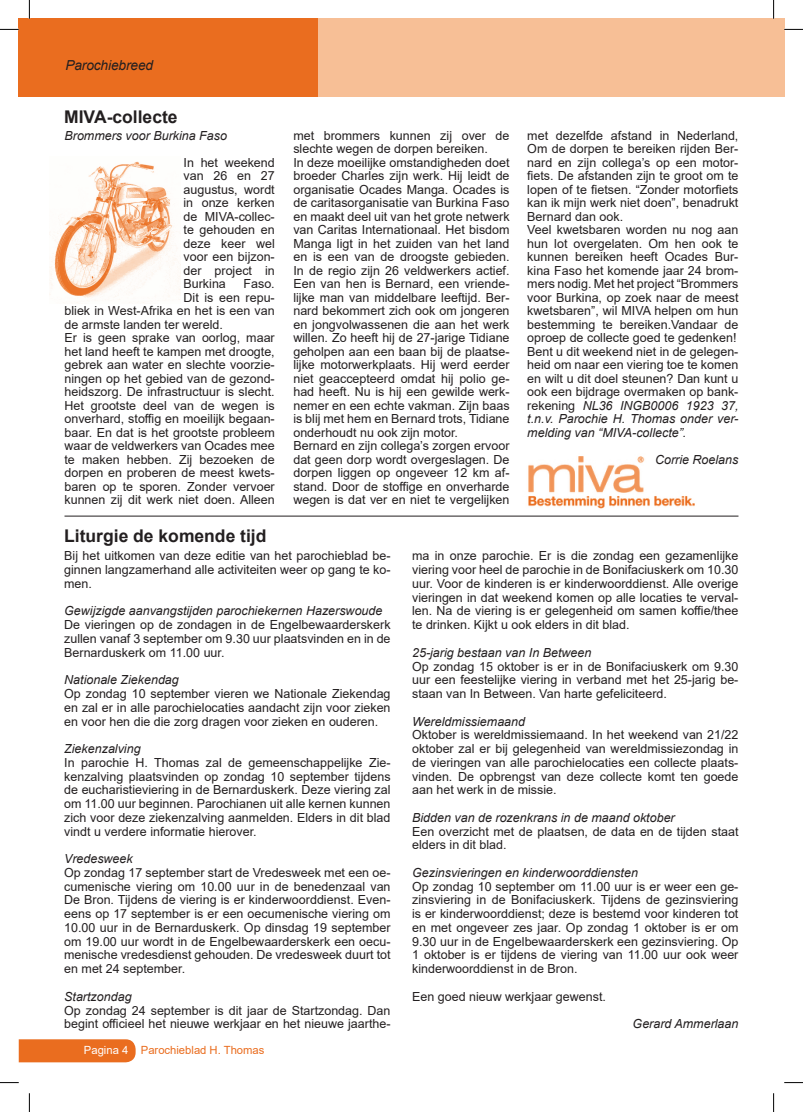
<style>
.page{position:relative;width:803px;height:1112px;background:#fff}
.page>*{position:absolute;margin:0;border:0;box-sizing:border-box;transform-origin:0 0}
.t1{font:700 17.5px "Arial";color:#231f20}
.t2{font:italic 13.75px "Arial";letter-spacing:-.01em;color:#231f20}
.t3{font:12.5px/13.5px "Arial";color:#231f20;text-align:justify}
.t4{font:italic 12.5px "Arial";color:#231f20}
.t5{font:11.25px "Arial";color:#ea6d1f}
.s1{font-style:italic}
.s2{color:#fff}
</style>
<div class="page">
<img style="left:528px;top:456px;width:167px;height:53px">
<div style="left:313px;top:19px;width:471px;height:78px;background:#f7bf96"></div>
<div style="left:19px;top:19px;width:299px;height:78px;background:#ea6d1f"></div>
<div style="left:19px;top:1039px;width:117px;height:23px;background:#ea6d1f"></div>
<img style="left:49px;top:161px;width:131px;height:142px">
<hr style="left:65px;top:515px;width:673px;height:1px;background:#231f20">
<svg style="left:0;top:29px;width:19px;height:1px"></svg>
<svg style="left:784px;top:29px;width:19px;height:1px"></svg>
<svg style="left:0;top:1082px;width:19px;height:1px"></svg>
<svg style="left:784px;top:1082px;width:19px;height:1px"></svg>
<svg style="left:29px;top:0;width:1px;height:19px"></svg>
<svg style="left:29px;top:1093px;width:1px;height:18px"></svg>
<svg style="left:773px;top:0;width:1px;height:19px"></svg>
<svg style="left:773px;top:1093px;width:1px;height:18px"></svg>
<p class="t2" style="left:65px;top:56px;width:89px">Parochiebreed</p>
<h1 class="t1" style="left:64px;top:104px;width:115px">MIVA-collecte</h1>
<p class="t4" style="left:65px;top:127px;width:164px">Brommers voor Burkina Faso</p>
<p class="t3" style="left:184px;top:155px;width:93px">In het weekend van 26 en 27 augustus, wordt in onze kerken de MIVA-collec&shy;te gehouden en deze keer wel voor een bijzon&shy;der project in Burkina</p>
<p class="t3" style="left:243px;top:277px;width:33px">Faso.</p>
<p class="t3" style="left:184px;top:290px;width:93px">Dit is een repu-</p>
<p class="t3" style="left:65px;top:304px;width:212px">bliek in West-Afrika en het is een van</p>
<p class="t3" style="left:65px;top:317px;width:160px">de armste landen ter wereld.</p>
<p class="t3" style="left:65px;top:331px;width:212px">Er is geen sprake van oorlog, maar</p>
<p class="t3" style="left:65px;top:344px;width:212px">het land heeft te kampen met droogte,</p>
<p class="t3" style="left:65px;top:358px;width:212px">gebrek aan water en slechte voorzie-</p>
<p class="t3" style="left:65px;top:371px;width:212px">ningen op het gebied van de gezond-</p>
<p class="t3" style="left:65px;top:385px;width:212px">heidszorg. De infrastructuur is slecht.</p>
<p class="t3" style="left:65px;top:398px;width:212px">Het grootste deel van de wegen is</p>
<p class="t3" style="left:65px;top:412px;width:212px">onverhard, stoffig en moeilijk begaan-</p>
<p class="t3" style="left:65px;top:425px;width:212px">baar. En dat is het grootste probleem</p>
<p class="t3" style="left:65px;top:439px;width:212px">waar de veldwerkers van Ocades mee</p>
<p class="t3" style="left:65px;top:452px;width:212px">te maken hebben. Zij bezoeken de</p>
<p class="t3" style="left:65px;top:466px;width:212px">dorpen en proberen de meest kwets-</p>
<p class="t3" style="left:65px;top:479px;width:212px">baren op te sporen. Zonder vervoer</p>
<p class="t3" style="left:65px;top:493px;width:212px">kunnen zij dit werk niet doen. Alleen</p>
<p class="t3" style="left:293px;top:128px;width:218px;text-align:left">met brommers kunnen zij over de slechte wegen de dorpen bereiken.<br>In deze moeilijke omstandigheden doet broeder Charles zijn werk. Hij leidt de organisatie Ocades Manga. Ocades is de caritasorganisatie van Burkina Faso en maakt deel uit van het grote netwerk van Caritas Internationaal. Het bisdom Manga ligt in het zuiden van het land en is een van de droogste gebieden.<br>In de regio zijn 26 veldwerkers actief.<br>Een van hen is Bernard, een vriende&shy;lijke man van middelbare leeftijd. Ber&shy;nard bekommert zich ook om jongeren en jongvolwassenen die aan het werk willen. Zo heeft hij de 27-jarige Tidiane geholpen aan een baan bij de plaatse&shy;lijke motorwerkplaats. Hij werd eerder niet geaccepteerd omdat hij polio ge&shy;had heeft. Nu is hij een gewilde werk&shy;nemer en een echte vakman. Zijn baas is blij met hem en Bernard trots, Tidiane onderhoudt nu ook zijn motor.<br>Bernard en zijn collega’s zorgen ervoor dat geen dorp wordt overgeslagen. De dorpen liggen op ongeveer 12 km af&shy;stand. Door de stoffige en onverharde wegen is dat ver en niet te vergelijken</p>
<p class="t3" style="left:527px;top:128px;width:213px;text-align:left">met dezelfde afstand in Nederland, Om de dorpen te bereiken rijden Ber&shy;nard en zijn collega’s op een motor&shy;fiets. De afstanden zijn te groot om te lopen of te fietsen. “Zonder motorfiets kan ik mijn werk niet doen”, benadrukt Bernard dan ook.<br>Veel kwetsbaren worden nu nog aan hun lot overgelaten. Om hen ook te kunnen bereiken heeft Ocades Bur&shy;kina Faso het komende jaar 24 brom&shy;mers nodig. Met het project “Brommers voor Burkina, op zoek naar de meest kwetsbaren”, wil MIVA helpen om hun bestemming te bereiken.Vandaar de oproep de collecte goed te gedenken!<br>Bent u dit weekend niet in de gelegen&shy;heid om naar een viering toe te komen en wilt u dit doel steunen? Dan kunt u ook een bijdrage overmaken op bank&shy;rekening <span class="s1">NL36 INGB0006 1923 37, t.n.v. Parochie H. Thomas onder ver&shy;melding van “MIVA-collecte”.</span></p>
<p class="t4" style="left:655px;top:451px;width:85px">Corrie Roelans</p>
<h1 class="t1" style="left:64px;top:523px;width:204px">Liturgie de komende tijd</h1>
<p class="t3" style="left:64px;top:549px;width:328px">Bij het uitkomen van deze editie van het parochieblad be&shy;ginnen langzamerhand alle activiteiten weer op gang te ko&shy;men.</p>
<p class="t4" style="left:64px;top:603px;width:320px">Gewijzigde aanvangstijden parochiekernen Hazerswoude</p>
<p class="t3" style="left:64px;top:617px;width:328px">De vieringen op de zondagen in de Engelbewaarderskerk zullen vanaf 3 september om 9.30 uur plaatsvinden en in de Bernarduskerk om 11.00 uur.</p>
<p class="t4" style="left:64px;top:671px;width:116px">Nationale Ziekendag</p>
<p class="t3" style="left:64px;top:686px;width:328px">Op zondag 10 september vieren we Nationale Ziekendag en zal er in alle parochielocaties aandacht zijn voor zieken en voor hen die die zorg dragen voor zieken en ouderen.</p>
<p class="t4" style="left:64px;top:740px;width:78px">Ziekenzalving</p>
<p class="t3" style="left:64px;top:755px;width:328px">In parochie H. Thomas zal de gemeenschappelijke Zie&shy;kenzalving plaatsvinden op zondag 10 september tijdens de eucharistieviering in de Bernarduskerk. Deze viering zal om 11.00 uur beginnen. Parochianen uit alle kernen kunnen zich voor deze ziekenzalving aanmelden. Elders in dit blad vindt u verdere informatie hierover.</p>
<p class="t4" style="left:64px;top:850px;width:70px">Vredesweek</p>
<p class="t3" style="left:64px;top:865px;width:328px">Op zondag 17 september start de Vredesweek met een oe&shy;cumenische viering om 10.00 uur in de benedenzaal van De Bron. Tijdens de viering is er kinderwoorddienst. Even&shy;eens op 17 september is er een oecumenische viering om 10.00 uur in de Bernarduskerk. Op dinsdag 19 september om 19.00 uur wordt in de Engelbewaarderskerk een oecu&shy;menische vredesdienst gehouden. De vredesweek duurt tot en met 24 september.</p>
<p class="t4" style="left:64px;top:988px;width:69px">Startzondag</p>
<p class="t3" style="left:64px;top:1002px;width:328px">Op zondag 24 september is dit jaar de Startzondag. Dan begint officieel het nieuwe werkjaar en het nieuwe jaarthe-</p>
<p class="t5" style="left:84px;top:1042px;width:182px"><span class="s2">Pagina 4</span> Parochieblad H. Thomas</p>
<p class="t3" style="left:412px;top:549px;width:328px">ma in onze parochie. Er is die zondag een gezamenlijke viering voor heel de parochie in de Bonifaciuskerk om 10.30 uur. Voor de kinderen is er kinderwoorddienst. Alle overige vieringen in dat weekend komen op alle locaties te verval&shy;len. Na de viering is er gelegenheid om samen koffie/thee te drinken. Kijkt u ook elders in dit blad.</p>
<p class="t4" style="left:412px;top:644px;width:181px">25-jarig bestaan van In Between</p>
<p class="t3" style="left:412px;top:659px;width:328px">Op zondag 15 oktober is er in de Bonifaciuskerk om 9.30 uur een feestelijke viering in verband met het 25-jarig be&shy;staan van In Between. Van harte gefeliciteerd.</p>
<p class="t4" style="left:412px;top:713px;width:114px">Wereldmissiemaand</p>
<p class="t3" style="left:412px;top:727px;width:328px">Oktober is wereldmissiemaand. In het weekend van 21/22 oktober zal er bij gelegenheid van wereldmissiezondag in de vieringen van alle parochielocaties een collecte plaats&shy;vinden. De opbrengst van deze collecte komt ten goede aan het werk in de missie.</p>
<p class="t4" style="left:412px;top:809px;width:264px">Bidden van de rozenkrans in de maand oktober</p>
<p class="t3" style="left:412px;top:824px;width:328px">Een overzicht met de plaatsen, de data en de tijden staat elders in dit blad.</p>
<p class="t4" style="left:412px;top:864px;width:227px">Gezinsvieringen en kinderwoorddiensten</p>
<p class="t3" style="left:412px;top:879px;width:328px">Op zondag 10 september om 11.00 uur is er weer een ge&shy;zinsviering in de Bonifaciuskerk. Tijdens de gezinsviering is er kinderwoorddienst; deze is bestemd voor kinderen tot en met ongeveer zes jaar. Op zondag 1 oktober is er om 9.30 uur in de Engelbewaarderskerk een gezinsviering. Op 1 oktober is er tijdens de viering van 11.00 uur ook weer kinderwoorddienst in de Bron.</p>
<p class="t3" style="left:412px;top:989px;width:195px">Een goed nieuw werkjaar gewenst.</p>
<p class="t4" style="left:633px;top:1015px;width:107px">Gerard Ammerlaan</p>
</div>
